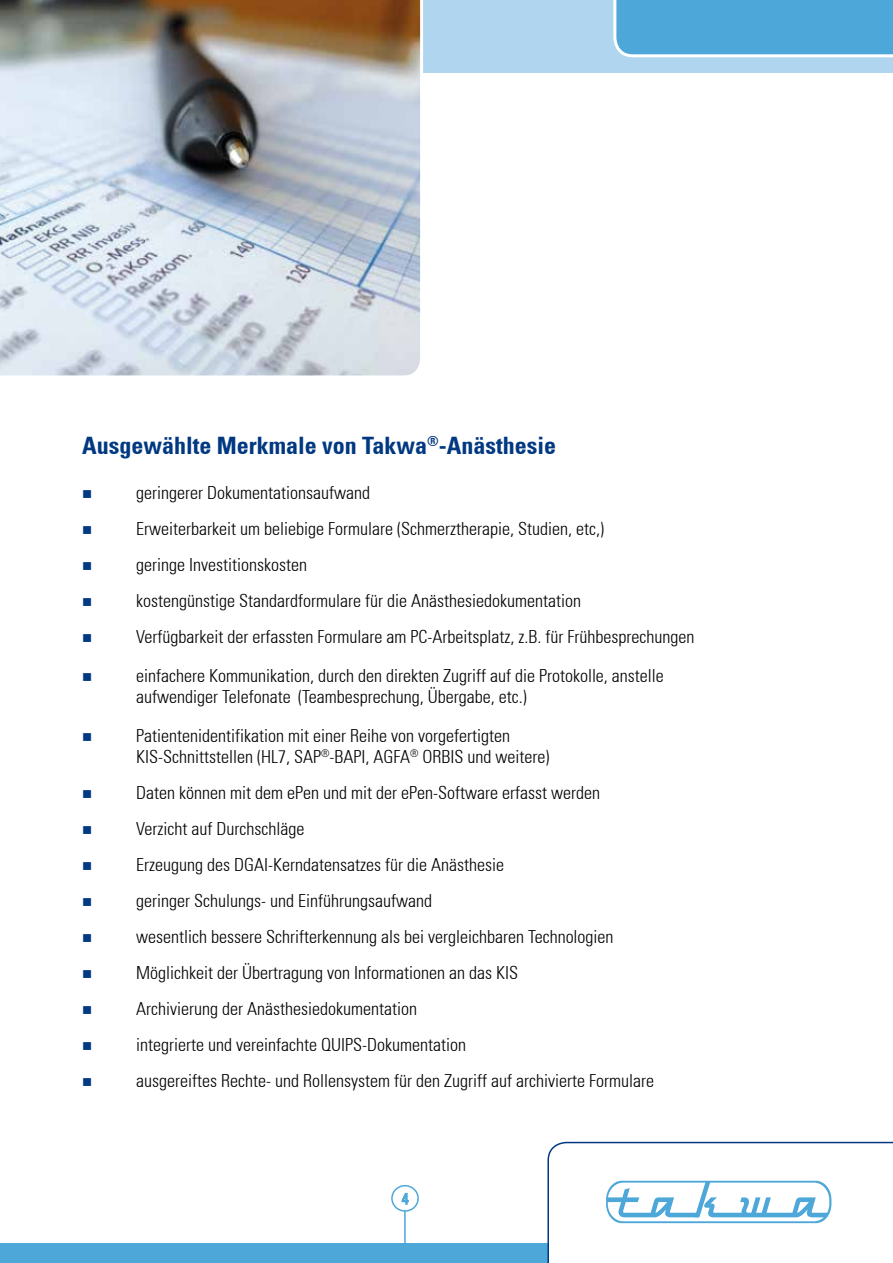
<style>
.page{position:relative;width:893px;height:1263px;background:#fff}
.page>*{position:absolute;margin:0;border:0;box-sizing:border-box;transform-origin:0 0}
.t1{font:700 condensed 24px "Univers 67";color:#003882}
.t2{font:300 condensed 18px/21px "Univers 47";color:#000}
.t3{font:13.5px "Wingdings";color:#003882}
</style>
<div class="page">
<div style="left:0;top:0;width:893px;height:72px;background:#b0d5ee"></div>
<div style="left:0;top:1243px;width:893px;height:20px;background:#4ea7d9"></div>
<div style="left:613px;top:0;width:280px;height:57px;background:#4ea7d9"></div>
<hr style="left:404px;top:1210px;width:2px;height:53px;background:#4ea7d9">
<div style="left:391px;top:1185px;width:28px;height:27px;border:2px solid #4ea7d9;border-radius:50%"></div>
<svg style="left:401px;top:1192px;width:8px;height:13px"></svg>
<svg style="left:547px;top:1142px;width:346px;height:121px"></svg>
<img style="left:0;top:0;width:423px;height:376px">
<h1 class="t1" style="left:82px;top:431px;width:475px">Ausgewählte Merkmale von Takwa<sup>®</sup>-Anästhesie</h1>
<p class="t3" style="left:82px;top:487px;width:12px">■</p>
<p class="t2" style="left:136px;top:482px;width:235px">geringerer Dokumentationsaufwand</p>
<p class="t3" style="left:82px;top:523px;width:12px">■</p>
<p class="t2" style="left:136px;top:518px;width:469px">Erweiterbarkeit um beliebige Formulare (Schmerztherapie, Studien, etc,)</p>
<p class="t3" style="left:82px;top:559px;width:12px">■</p>
<p class="t2" style="left:136px;top:554px;width:172px">geringe Investitionskosten</p>
<p class="t3" style="left:82px;top:595px;width:12px">■</p>
<p class="t2" style="left:136px;top:590px;width:446px">kostengünstige Standardformulare für die Anästhesiedokumentation</p>
<p class="t3" style="left:82px;top:631px;width:12px">■</p>
<p class="t2" style="left:136px;top:626px;width:560px">Verfügbarkeit der erfassten Formulare am PC-Arbeitsplatz, z.B. für Frühbesprechungen</p>
<p class="t3" style="left:82px;top:670px;width:12px">■</p>
<p class="t2" style="left:136px;top:665px;width:529px">einfachere Kommunikation, durch den direkten Zugriff auf die Protokolle, anstelle aufwendiger Telefonate (Teambesprechung, Übergabe, etc.)</p>
<p class="t3" style="left:82px;top:730px;width:12px">■</p>
<p class="t2" style="left:136px;top:725px;width:415px">Patientenidentifikation mit einer Reihe von vorgefertigten<br>KIS-Schnittstellen (HL7, SAP<sup>®</sup>-BAPI, AGFA<sup>®</sup> ORBIS und weitere)</p>
<p class="t3" style="left:82px;top:787px;width:12px">■</p>
<p class="t2" style="left:136px;top:782px;width:465px">Daten können mit dem ePen und mit der ePen-Software erfasst werden</p>
<p class="t3" style="left:82px;top:823px;width:12px">■</p>
<p class="t2" style="left:136px;top:818px;width:170px">Verzicht auf Durchschläge</p>
<p class="t3" style="left:82px;top:859px;width:12px">■</p>
<p class="t2" style="left:136px;top:854px;width:369px">Erzeugung des DGAI-Kerndatensatzes für die Anästhesie</p>
<p class="t3" style="left:82px;top:895px;width:12px">■</p>
<p class="t2" style="left:136px;top:890px;width:297px">geringer Schulungs- und Einführungsaufwand</p>
<p class="t3" style="left:82px;top:931px;width:12px">■</p>
<p class="t2" style="left:136px;top:926px;width:479px">wesentlich bessere Schrifterkennung als bei vergleichbaren Technologien</p>
<p class="t3" style="left:82px;top:967px;width:12px">■</p>
<p class="t2" style="left:136px;top:962px;width:383px">Möglichkeit der Übertragung von Informationen an das KIS</p>
<p class="t3" style="left:82px;top:1003px;width:12px">■</p>
<p class="t2" style="left:136px;top:998px;width:282px">Archivierung der Anästhesiedokumentation</p>
<p class="t3" style="left:82px;top:1039px;width:12px">■</p>
<p class="t2" style="left:136px;top:1034px;width:331px">integrierte und vereinfachte QUIPS-Dokumentation</p>
<p class="t3" style="left:82px;top:1075px;width:12px">■</p>
<p class="t2" style="left:136px;top:1070px;width:519px">ausgereiftes Rechte- und Rollensystem für den Zugriff auf archivierte Formulare</p>
</div>
